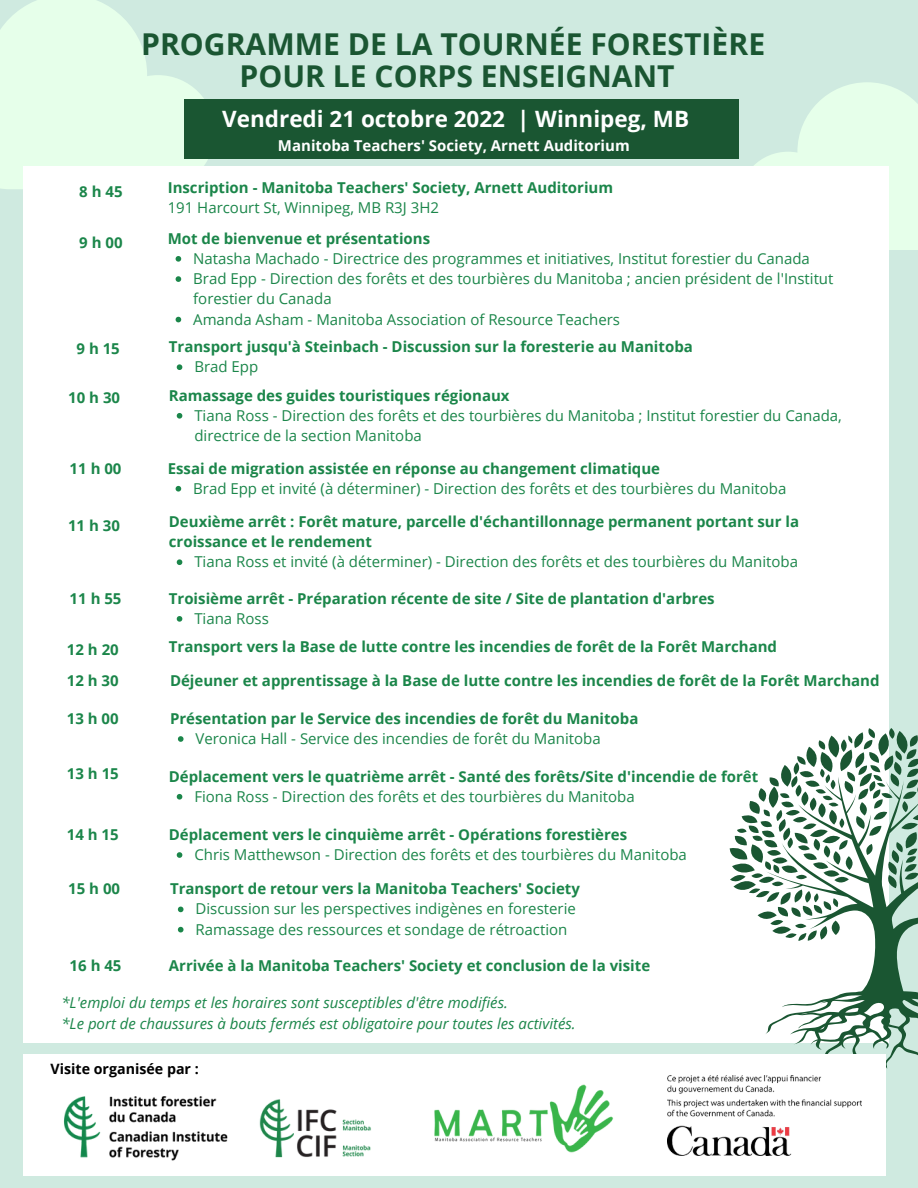
<style>
.page{position:relative;width:918px;height:1188px;background:#cfeae0}
.page>*{position:absolute;margin:0;border:0;box-sizing:border-box;transform-origin:0 0}
.t1{font:700 30.15px/32.5px "Open Sans";color:#1a5632;text-align:center}
.t2{font:700 22.5px "Open Sans";color:#fff}
.t3{font:700 15px/20.2px "Open Sans";color:#1b864a}
.t4{font:15px/20.2px "Open Sans";color:#1b864a}
.t5{font:italic 15px/20.2px "Open Sans";color:#1b864a}
.t6{font:700 15px "Open Sans";color:#fff}
.t7{font:700 14.25px "Open Sans";color:#000}
</style>
<div class="page">
<svg style="left:754px;top:82px;width:164px;height:168px"></svg>
<svg style="left:0;top:0;width:215px;height:189px"></svg>
<div style="left:185px;top:100px;width:554px;height:59px;background:#1a5632"></div>
<div style="left:24px;top:166px;width:865px;height:877px;background:#fff"></div>
<svg style="left:177px;top:616px;width:5px;height:6px"></svg>
<svg style="left:177px;top:852px;width:5px;height:6px"></svg>
<svg style="left:177px;top:794px;width:5px;height:6px"></svg>
<svg style="left:178px;top:907px;width:6px;height:5px"></svg>
<svg style="left:178px;top:927px;width:6px;height:5px"></svg>
<svg style="left:178px;top:736px;width:6px;height:6px"></svg>
<svg style="left:730px;top:728px;width:188px;height:341px"></svg>
<div style="left:24px;top:1054px;width:862px;height:122px;background:#fff"></div>
<img style="left:434px;top:1084px;width:180px;height:69px">
<svg style="left:177px;top:413px;width:5px;height:6px"></svg>
<svg style="left:177px;top:559px;width:5px;height:6px"></svg>
<svg style="left:176px;top:486px;width:5px;height:6px"></svg>
<svg style="left:176px;top:256px;width:5px;height:6px"></svg>
<svg style="left:176px;top:276px;width:5px;height:6px"></svg>
<svg style="left:176px;top:317px;width:5px;height:5px"></svg>
<svg style="left:177px;top:364px;width:5px;height:6px"></svg>
<img style="left:668px;top:1076px;width:193px;height:80px">
<img style="left:64px;top:1096px;width:164px;height:65px">
<img style="left:259px;top:1099px;width:112px;height:59px">
<h1 class="t1" style="left:141px;top:27px;width:626px">PROGRAMME DE LA TOURNÉE FORESTIÈRE<br>POUR LE CORPS ENSEIGNANT</h1>
<h2 class="t2" style="left:222px;top:103px;width:468px">Vendredi 21 octobre 2022 | Winnipeg, MB</h2>
<p class="t6" style="left:278px;top:134px;width:353px">Manitoba Teachers' Society, Arnett Auditorium</p>
<p class="t3" style="left:79px;top:182px;width:45px">8h45</p>
<p class="t3" style="left:168px;top:177px;width:447px">Inscription - Manitoba Teachers' Society, Arnett Auditorium</p>
<p class="t4" style="left:168px;top:197px;width:273px">191 Harcourt St, Winnipeg, MB R3J 3H2</p>
<p class="t3" style="left:79px;top:232px;width:45px">9h00</p>
<p class="t4" style="left:193px;top:248px;width:642px">Natasha Machado - Directrice des programmes et initiatives, Institut forestier du Canada Brad Epp - Direction des forêts et des tourbières du Manitoba ; ancien président de l'Institut forestier du Canada<br>Amanda Asham - Manitoba Association of Resource Teachers</p>
<p class="t3" style="left:168px;top:228px;width:264px">Mot de bienvenue et présentations</p>
<p class="t3" style="left:77px;top:338px;width:45px">9h15</p>
<p class="t3" style="left:169px;top:336px;width:526px">Transport jusqu'à Steinbach - Discussion sur la foresterie au Manitoba</p>
<p class="t4" style="left:194px;top:356px;width:65px">Brad Epp</p>
<p class="t3" style="left:68px;top:387px;width:53px">10 h 30</p>
<p class="t3" style="left:169px;top:385px;width:342px">Ramassage des guides touristiques régionaux</p>
<p class="t4" style="left:194px;top:405px;width:649px">Tiana Ross - Direction des forêts et des tourbières du Manitoba ; Institut forestier du Canada, directrice de la section Manitoba</p>
<p class="t3" style="left:70px;top:458px;width:53px">11 h 00</p>
<p class="t3" style="left:168px;top:458px;width:494px">Essai de migration assistée en réponse au changement climatique</p>
<p class="t4" style="left:193px;top:478px;width:595px">Brad Epp et invité (à déterminer) - Direction des forêts et des tourbières du Manitoba</p>
<p class="t3" style="left:68px;top:515px;width:53px">11 h 30</p>
<p class="t3" style="left:169px;top:511px;width:632px">Deuxième arrêt : Forêt mature, parcelle d'échantillonnage permanent portant sur la croissance et le rendement</p>
<p class="t4" style="left:194px;top:551px;width:605px">Tiana Ross et invité (à déterminer) - Direction des forêts et des tourbières du Manitoba</p>
<p class="t3" style="left:70px;top:588px;width:53px">11 h 55</p>
<p class="t3" style="left:67px;top:639px;width:53px">12 h 20</p>
<p class="t3" style="left:67px;top:670px;width:53px">12 h 30</p>
<p class="t3" style="left:67px;top:708px;width:53px">13 h 00</p>
<p class="t3" style="left:169px;top:588px;width:547px">Troisième arrêt - Préparation récente de site / Site de plantation d'arbres</p>
<p class="t3" style="left:169px;top:636px;width:610px">Transport vers la Base de lutte contre les incendies de forêt de la Forêt Marchand</p>
<p class="t3" style="left:170px;top:670px;width:711px">Déjeuner et apprentissage à la Base de lutte contre les incendies de forêt de la Forêt Marchand</p>
<p class="t4" style="left:194px;top:608px;width:76px">Tiana Ross</p>
<p class="t3" style="left:170px;top:708px;width:470px">Présentation par le Service des incendies de forêt du Manitoba</p>
<p class="t4" style="left:196px;top:728px;width:407px">Veronica Hall - Service des incendies de forêt du Manitoba</p>
<p class="t3" style="left:67px;top:763px;width:53px">13 h 15</p>
<p class="t3" style="left:169px;top:766px;width:591px">Déplacement vers le quatrième arrêt - Santé des forêts/Site d'incendie de forêt</p>
<p class="t4" style="left:194px;top:786px;width:442px">Fiona Ross - Direction des forêts et des tourbières du Manitoba</p>
<p class="t3" style="left:67px;top:824px;width:53px">14 h 15</p>
<p class="t3" style="left:169px;top:824px;width:460px">Déplacement vers le cinquième arrêt - Opérations forestières</p>
<p class="t4" style="left:194px;top:844px;width:494px">Chris Matthewson - Direction des forêts et des tourbières du Manitoba</p>
<p class="t3" style="left:68px;top:878px;width:53px">15 h 00</p>
<p class="t3" style="left:170px;top:878px;width:411px">Transport de retour vers la Manitoba Teachers' Society</p>
<p class="t4" style="left:196px;top:899px;width:382px">Discussion sur les perspectives indigènes en foresterie<br>Ramassage des ressources et sondage de rétroaction</p>
<p class="t3" style="left:70px;top:955px;width:53px">16 h 45</p>
<p class="t3" style="left:169px;top:955px;width:483px">Arrivée à la Manitoba Teachers' Society et conclusion de la visite</p>
<p class="t5" style="left:61px;top:992px;width:516px">*L'emploi du temps et les horaires sont susceptibles d'être modifiés.<br>*Le port de chaussures à bouts fermés est obligatoire pour toutes les activités.</p>
<p class="t7" style="left:50px;top:1059px;width:150px">Visite organisée par :</p>
</div>
